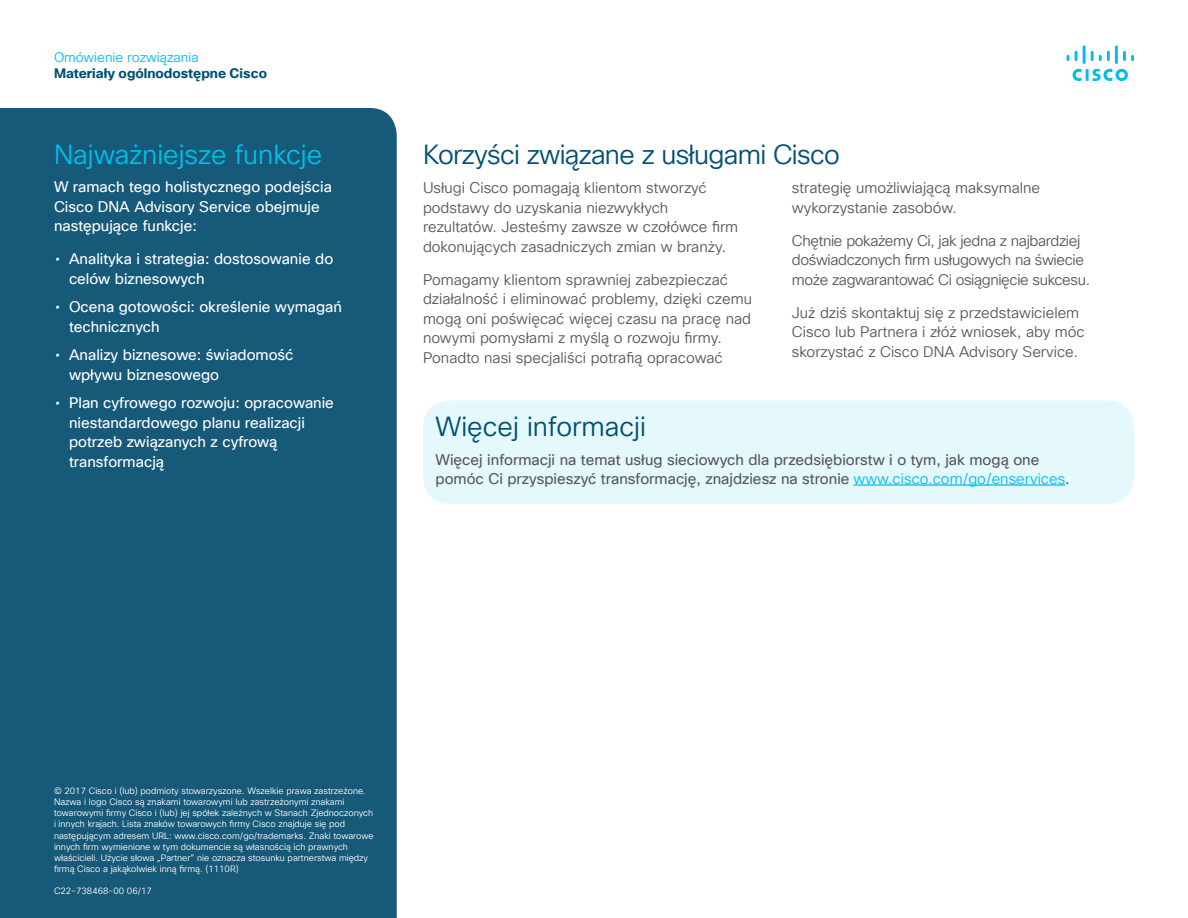
<style>
.page{position:relative;width:1188px;height:918px;background:#fff}
.page>*{position:absolute;margin:0;border:0;box-sizing:border-box;transform-origin:0 0}
.Paragraph_Style1{font:27px "Cisco Sans TT Light";letter-spacing:-.025em;color:#005072}
.Paragraph_Style18{font:27px "Cisco Sans TT Light";color:#01beeb}
.Paragraph_Style18-2{font:27px "Cisco Sans TT Light";color:#005072}
.Paragraph_Style1-2{font:15px/19.5px "Cisco Sans TT Light";color:#57585a}
.Paragraph_Style1-3{font:15px/19.5px "Cisco Sans TT";color:#57585a}
.Paragraph_Style43{font:15px/19.5px "Cisco Sans TT Light";letter-spacing:-.005em;color:#57585a}
.Paragraph_Style43-2{font:15px/19.5px "Cisco Sans TT Light";letter-spacing:-.025em;color:#57585a}
.Paragraph_Style12{font:15px/19.5px "Cisco Sans TT Light";color:#57585a}
.Paragraph_Style41{font:15px/19.5px "Cisco Sans TT";color:#fff}
.Paragraph_Style4{font:15px/19.5px "Cisco Sans TT";color:#fff}
.Paragraph_Style30{font:15px/19.5px "Cisco Sans TT";color:#fff}
.Paragraph_Style39{font:15px/19.5px "Cisco Sans TT";color:#fff}
.Paragraph_Style40{font:15px/19.5px "Cisco Sans TT";color:#fff}
.Paragraph_Style10{font:700 13.5px "Cisco Sans TT";color:#005072}
.Paragraph_Style10-2{font:13.5px "Cisco Sans TT Light";color:#01beeb}
.Paragraph_Style42{font:9px/11.2px "Cisco Sans TT Light";color:#fff}
.Paragraph_Style1-4{font:9px "Cisco Sans TT Light";color:#fff}
.s1{font-family:"Cisco Sans TT Light";color:#01beeb}
</style>
<div class="page">
<svg style="left:1067px;top:45px;width:67px;height:36px"></svg>
<div style="left:423px;top:400px;width:711px;height:104px;background:#e5f8fc"></div>
<div style="left:0;top:108px;width:397px;height:810px;background:#165978"></div>
<hr style="left:854px;top:484px;width:211px;height:2px;background:#01beeb">
<p class="Paragraph_Style10-2" style="left:54px;top:48px;width:146px">Omówienie rozwiązania</p>
<p class="Paragraph_Style10" style="left:54px;top:65px;width:215px">Materiały ogólnodostępne Cisco</p>
<p class="Paragraph_Style18" style="left:54px;top:137px;width:270px">Najważniejsze funkcje</p>
<p class="Paragraph_Style4" style="left:54px;top:178px;width:279px">W ramach tego holistycznego podejścia<br>Cisco DNA Advisory Service obejmuje następujące funkcje:</p>
<p class="Paragraph_Style30" style="left:69px;top:250px;width:266px;text-indent:-14px">• Analityka i strategia: dostosowanie do celów biznesowych</p>
<p class="Paragraph_Style39" style="left:69px;top:298px;width:275px;text-indent:-14px">• Ocena gotowości: określenie wymagań technicznych</p>
<p class="Paragraph_Style40" style="left:69px;top:346px;width:226px;text-indent:-14px">• Analizy biznesowe: świadomość wpływu biznesowego</p>
<p class="Paragraph_Style41" style="left:69px;top:394px;width:266px;text-indent:-14px">• Plan cyfrowego rozwoju: opracowanie niestandardowego planu realizacji potrzeb związanych z cyfrową transformacją</p>
<p class="Paragraph_Style1" style="left:423px;top:137px;width:418px">Korzyści związane z usługami Cisco</p>
<p class="Paragraph_Style43" style="left:423px;top:179px;width:317px">Usługi Cisco pomagają klientom stworzyć podstawy do uzyskania niezwykłych rezultatów. Jesteśmy zawsze w czołówce firm dokonujących zasadniczych zmian w branży.</p>
<p class="Paragraph_Style1-2" style="left:423px;top:270px;width:331px">Pomagamy klientom sprawniej zabezpieczać działalność i eliminować problemy, dzięki czemu mogą oni poświęcać więcej czasu na pracę nad nowymi pomysłami z myślą o rozwoju firmy.<br>Ponadto nasi specjaliści potrafią opracować</p>
<p class="Paragraph_Style1-2" style="left:792px;top:179px;width:250px">strategię umożliwiającą maksymalne wykorzystanie zasobów.</p>
<p class="Paragraph_Style43-2" style="left:792px;top:231px;width:300px">Chętnie pokażemy Ci, jak jedna z najbardziej doświadczonych firm usługowych na świecie może zagwarantować Ci osiągnięcie sukcesu.</p>
<p class="Paragraph_Style12" style="left:792px;top:303px;width:294px">Już dziś skontaktuj się z przedstawicielem<br>Cisco lub Partnera i złóż wniosek, aby móc skorzystać z Cisco DNA Advisory Service.</p>
<p class="Paragraph_Style18-2" style="left:436px;top:409px;width:212px">Więcej informacji</p>
<p class="Paragraph_Style1-3" style="left:436px;top:450px;width:636px">Więcej informacji na temat usług sieciowych dla przedsiębiorstw i o tym, jak mogą one pomóc Ci przyspieszyć transformację, znajdziesz na stronie <span class="s1">www.cisco.com/go/enservices</span>.</p>
<p class="Paragraph_Style42" style="left:54px;top:785px;width:321px">© 2017 Cisco i (lub) podmioty stowarzyszone. Wszelkie prawa zastrzeżone.<br>Nazwa i logo Cisco są znakami towarowymi lub zastrzeżonymi znakami towarowymi firmy Cisco i (lub) jej spółek zależnych w Stanach Zjednoczonych i innych krajach. Lista znaków towarowych firmy Cisco znajduje się pod następującym adresem URL: www.cisco.com/go/trademarks. Znaki towarowe innych firm wymienione w tym dokumencie są własnością ich prawnych właścicieli. Użycie słowa „Partner” nie oznacza stosunku partnerstwa między firmą Cisco a jakąkolwiek inną firmą. (1110R)</p>
<p class="Paragraph_Style1-4" style="left:54px;top:885px;width:99px">C22-738468-00 06/17</p>
</div>
